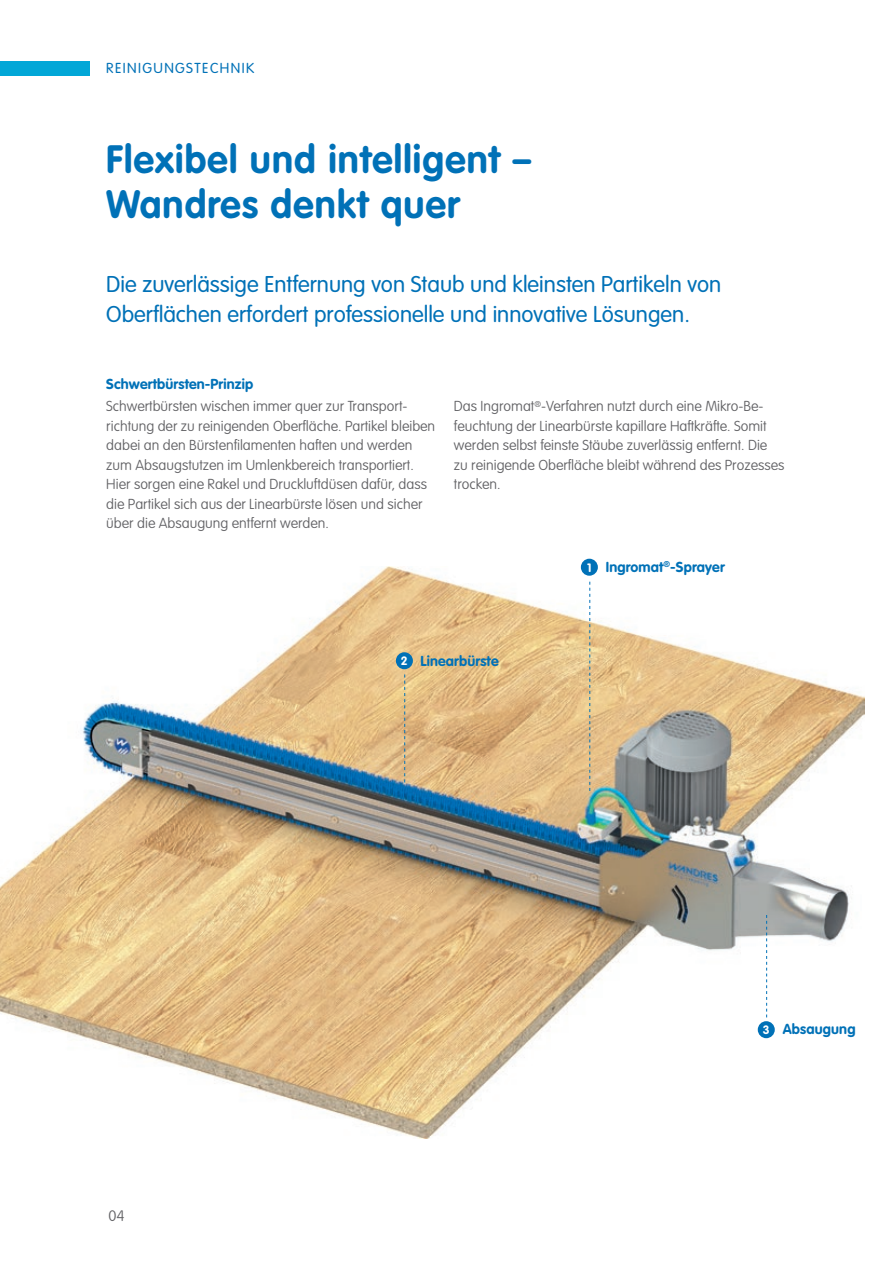
<style>
.page{position:relative;width:893px;height:1263px;background:#fff}
.page>*{position:absolute;margin:0;border:0;box-sizing:border-box;transform-origin:0 0}
.t1{font:700 39px/44.7px "VAG Rounded Std";letter-spacing:.03em;color:#0071b7}
.t2{font:300 22.5px/29.7px "VAG Rounded Std";color:#0071b7}
.t3{font:100 15px "VAG Rounded Std";color:#636366}
.t4{font:100 14.25px/19.5px "VAG Rounded Std";color:#636366}
.t5{font:700 14.25px "VAG Rounded Std";letter-spacing:.01em;color:#0071b7}
.t6{font:300 14.25px "VAG Rounded Std";letter-spacing:.1em;color:#0071b7}
.s1{font-size:12px;color:#fff}
</style>
<div class="page">
<img style="left:0;top:566px;width:865px;height:573px">
<svg style="left:766px;top:915px;width:1px;height:102px"></svg>
<svg style="left:404px;top:674px;width:1px;height:108px"></svg>
<svg style="left:589px;top:582px;width:1px;height:209px"></svg>
<div style="left:0;top:61px;width:89px;height:14px;background:#02a7d7"></div>
<div style="left:396px;top:652px;width:17px;height:17px;background:#0071b7;border-radius:50%"></div>
<div style="left:581px;top:559px;width:17px;height:17px;background:#0071b7;border-radius:50%"></div>
<div style="left:758px;top:1021px;width:17px;height:17px;background:#0071b7;border-radius:50%"></div>
<p class="t6" style="left:106px;top:60px;width:149px">REINIGUNGSTECHNIK</p>
<h1 class="t1" style="left:106px;top:139px;width:427px">Flexibel und intelligent –<br>Wandres denkt quer</h1>
<h2 class="t2" style="left:106px;top:270px;width:616px">Die zuverlässige Entfernung von Staub und kleinsten Partikeln von<br>Oberflächen erfordert professionelle und innovative Lösungen.</h2>
<p class="t5" style="left:106px;top:376px;width:149px">Schwertbürsten-Prinzip</p>
<p class="t4" style="left:106px;top:397px;width:330px">Schwertbürsten wischen immer quer zur Transport&shy;richtung der zu reinigenden Oberfläche. Partikel bleiben dabei an den Bürstenfilamenten haften und werden zum Absaugstutzen im Umlenkbereich transportiert.<br>Hier sorgen eine Rakel und Druckluftdüsen dafür, dass die Partikel sich aus der Linearbürste lösen und sicher über die Absaugung entfernt werden.</p>
<p class="t4" style="left:454px;top:397px;width:332px">Das Ingromat<sup>®</sup>-Verfahren nutzt durch eine Mikro-Be&shy;feuchtung der Linearbürste kapillare Haftkräfte. Somit werden selbst feinste Stäube zuverlässig entfernt. Die zu reinigende Oberfläche bleibt während des Prozesses trocken.</p>
<p class="t3" style="left:108px;top:1207px;width:18px">04</p>
<p class="t5" style="left:401px;top:652px;width:99px"><span class="s1">2</span> Linearbürste</p>
<p class="t5" style="left:587px;top:559px;width:139px"><span class="s1">1</span> Ingromat<sup>®</sup>-Sprayer</p>
<p class="t5" style="left:763px;top:1021px;width:94px"><span class="s1">3</span> Absaugung</p>
</div>
